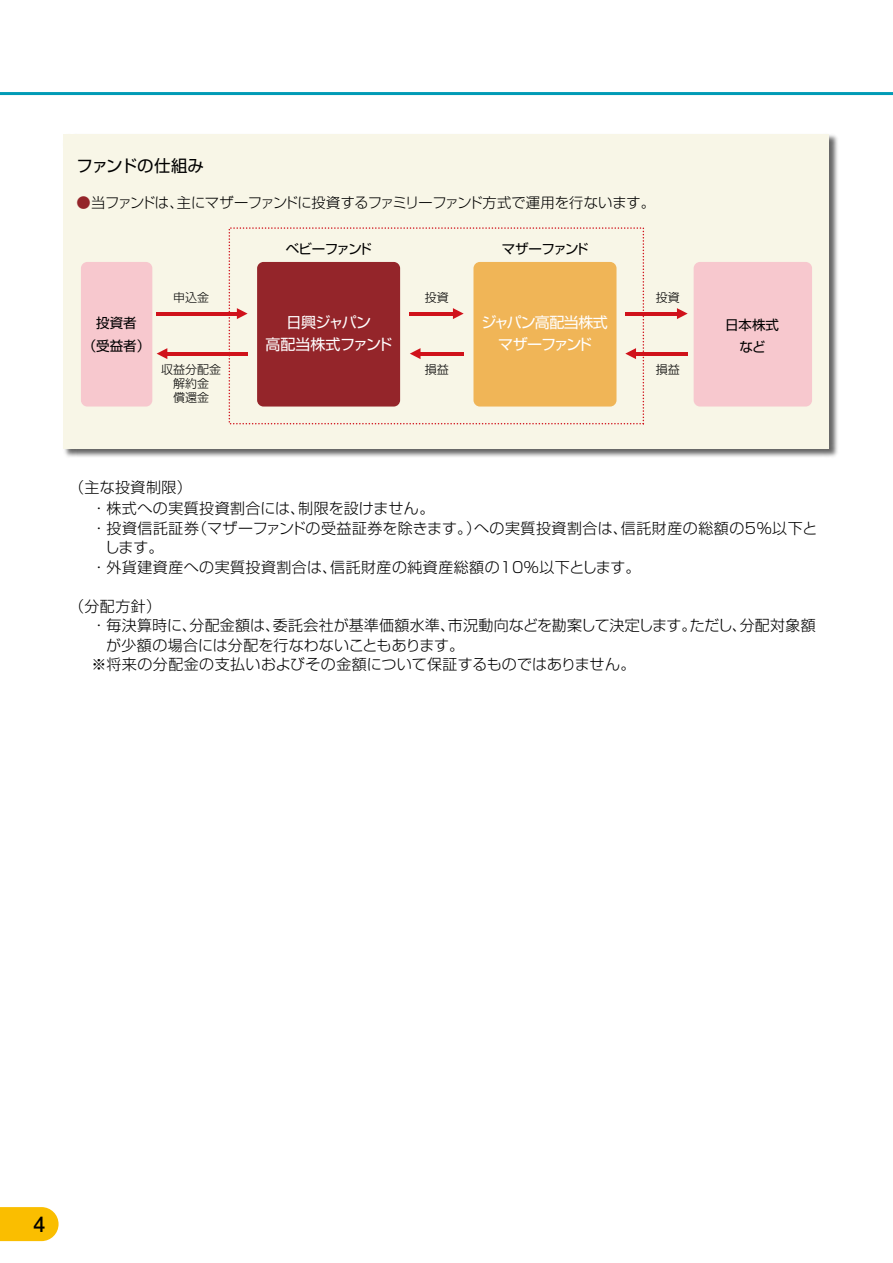
<style>
.page{position:relative;width:893px;height:1263px;background:#fff}
.page>*{position:absolute;margin:0;border:0;box-sizing:border-box;transform-origin:0 0}
.t1{font:700 21px "Futo Go B101 Pro";color:#000}
.t2{font:16.5px "Shin Go Pro";letter-spacing:-.005em;color:#000}
.t3{font:300 15px/21px "Shin Go Pro";letter-spacing:.015em;color:#000}
.t4{font:300 15px "Shin Go Pro";letter-spacing:.035em;color:#000}
.t5{font:15px/22.5px "Shin Go Pr 5";letter-spacing:-.05em;color:#fff;text-align:center}
.t6{font:300 14.25px "Shin Go Pro";letter-spacing:-.02em;color:#000}
.t7{font:13.5px/22.5px "Shin Go Pr 5";letter-spacing:-.025em;color:#000;text-align:center}
.t8{font:13.5px "Shin Go Pr 5";letter-spacing:-.095em;color:#000}
.t9{font:13.5px "Shin Go Pr 5";letter-spacing:-.085em;color:#000}
.t10{font:300 12px/14.4px "Shin Go Pr 5";color:#000;text-align:center}
.s1{color:#94252a}
</style>
<div class="page">
<hr style="left:0;top:92px;width:893px;height:3px;background:#009bb6">
<svg style="left:0;top:1207px;width:59px;height:34px;background:#fac212"></svg>
<img style="left:63px;top:134px;width:775px;height:323px">
<div style="left:64px;top:134px;width:765px;height:315px;background:#f8f6e7"></div>
<div style="left:257px;top:262px;width:143px;height:144px;background:#94252a;border-radius:6px"></div>
<div style="left:81px;top:262px;width:71px;height:144px;background:#f7c8ce;border-radius:6px"></div>
<div style="left:694px;top:262px;width:118px;height:144px;background:#f7c8ce;border-radius:6px"></div>
<div style="left:473px;top:262px;width:143px;height:144px;background:#f0b557;border-radius:6px"></div>
<hr style="left:157px;top:312px;width:82px;height:3px;background:#d0121b">
<svg style="left:237px;top:308px;width:11px;height:11px"></svg>
<hr style="left:165px;top:352px;width:83px;height:3px;background:#d0121b">
<svg style="left:157px;top:348px;width:10px;height:11px"></svg>
<hr style="left:625px;top:312px;width:54px;height:3px;background:#d0121b">
<svg style="left:677px;top:308px;width:11px;height:11px"></svg>
<hr style="left:634px;top:352px;width:54px;height:3px;background:#d0121b">
<svg style="left:625px;top:348px;width:11px;height:11px"></svg>
<hr style="left:410px;top:312px;width:45px;height:3px;background:#d0121b">
<svg style="left:453px;top:308px;width:11px;height:11px"></svg>
<hr style="left:418px;top:352px;width:46px;height:3px;background:#d0121b">
<svg style="left:410px;top:348px;width:10px;height:11px"></svg>
<p class="t2" style="left:77px;top:152px;width:129px">ファンドの仕組み</p>
<p class="t6" style="left:77px;top:191px;width:580px"><span class="s1">●</span>当ファンドは、主にマザーファンドに投資するファミリーファンド方式で運用を行ないます。</p>
<p class="t7" style="left:83px;top:311px;width:69px">投資者<br>（受益者）</p>
<p class="t10" style="left:173px;top:289px;width:38px">申込金</p>
<p class="t10" style="left:161px;top:361px;width:62px">収益分配金解約金<br>償還金</p>
<p class="t8" style="left:286px;top:238px;width:88px">ベビーファンド</p>
<p class="t5" style="left:266px;top:309px;width:128px">日興ジャパン<br>高配当株式ファンド</p>
<p class="t10" style="left:425px;top:289px;width:25px">投資</p>
<p class="t10" style="left:425px;top:361px;width:25px">損益</p>
<p class="t9" style="left:502px;top:238px;width:88px">マザーファンド</p>
<p class="t5" style="left:481px;top:309px;width:128px">ジャパン高配当株式マザーファンド</p>
<p class="t10" style="left:656px;top:289px;width:25px">投資</p>
<p class="t10" style="left:656px;top:361px;width:25px">損益</p>
<p class="t7" style="left:725px;top:312px;width:55px">日本株式など</p>
<p class="t3" style="left:92px;top:475px;width:344px;text-indent:-22px">（主な投資制限）<br>・株式への実質投資割合には、制限を設けません。</p>
<p class="t4" style="left:92px;top:516px;width:727px">・投資信託証券（マザーファンドの受益証券を除きます。）への実質投資割合は、信託財産の総額の5%以下と</p>
<p class="t3" style="left:105px;top:535px;width:60px">します。</p>
<p class="t3" style="left:92px;top:555px;width:551px">・外貨建資産への実質投資割合は、信託財産の純資産総額の10%以下とします。</p>
<p class="t3" style="left:69px;top:594px;width:94px">（分配方針）</p>
<p class="t3" style="left:92px;top:613px;width:726px">・毎決算時に、分配金額は、委託会社が基準価額水準、市況動向などを勘案して決定します。ただし、分配対象額</p>
<p class="t3" style="left:106px;top:633px;width:359px">が少額の場合には分配を行なわないこともあります。</p>
<p class="t3" style="left:92px;top:652px;width:545px">※将来の分配金の支払いおよびその金額について保証するものではありません。</p>
<h1 class="t1" style="left:34px;top:1207px;width:13px">4</h1>
</div>
